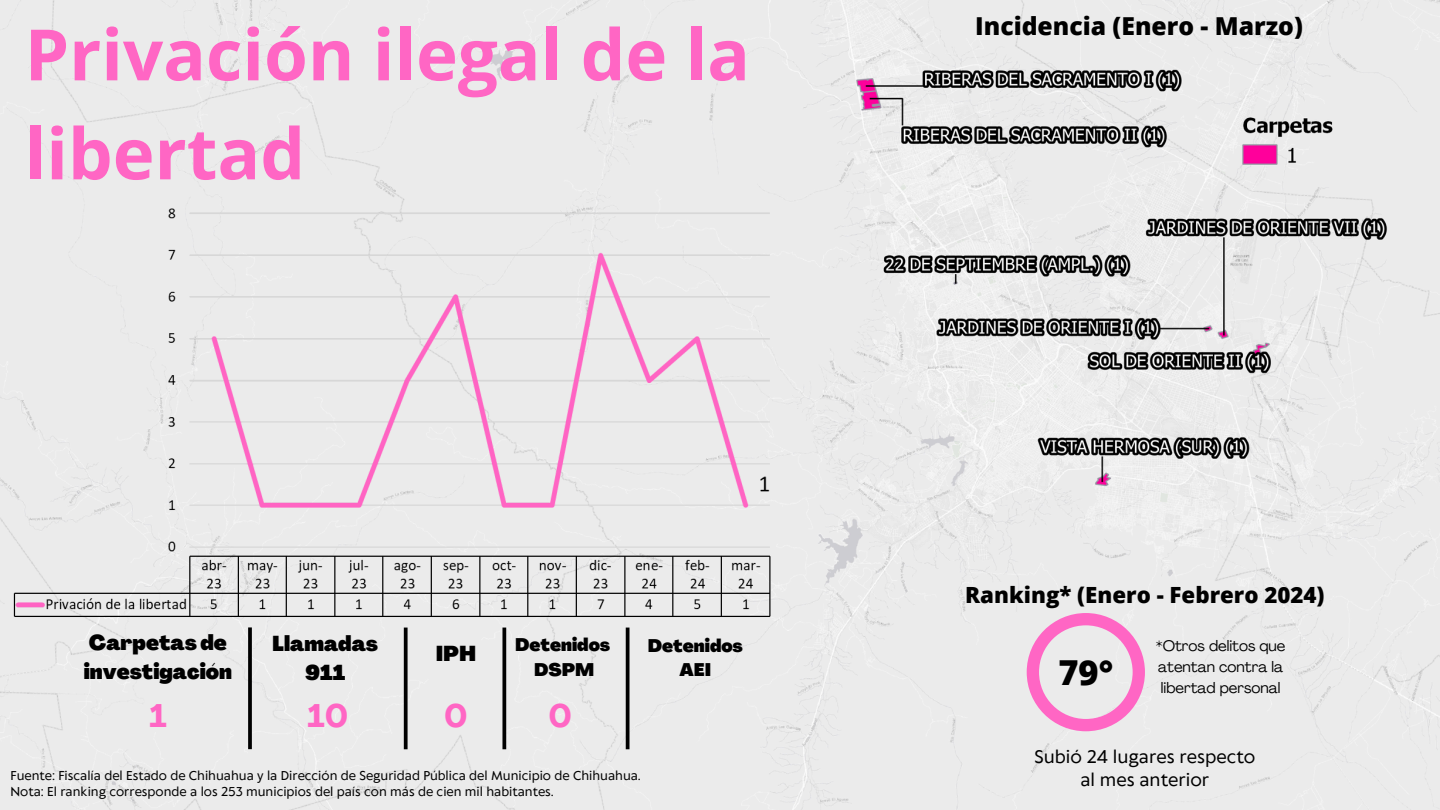
<style>
.page{position:relative;width:1440px;height:810px;background:#ebebeb}
.page>*{position:absolute;margin:0;border:0;box-sizing:border-box;transform-origin:0 0}
.t1{font:700 70.9px/99px "Open Sans";color:#ff66c4}
.t2{font:800 34.4px "Open Sans";color:#000}
.t3{font:700 32.2px "Agrandir";color:#ff66c4}
.t4{font:800 24.7px "Open Sans";color:#000}
.t5{font:800 22.3px "Open Sans";color:#000}
.t6{font:900 21.1px/29.4px "Agrandir";color:#000;text-align:center}
.t7{font:900 17.9px/24.5px "Agrandir";color:#000;text-align:center}
.t8{font:17px/23.2px "Klein Text";color:#000;text-align:center}
.t9{font:15px/21px "Agrandir";color:#000}
.t10{font:12px "Klein Text";color:#000}
</style>
<div class="page">
<svg style="left:248px;top:630px;width:4px;height:119px"></svg>
<svg style="left:404px;top:630px;width:4px;height:119px"></svg>
<svg style="left:502px;top:630px;width:4px;height:119px"></svg>
<hr style="left:626px;top:628px;width:3px;height:121px;background:#000">
<svg style="left:1027px;top:613px;width:118px;height:118px;background:#f0c4df"></svg>
<img style="left:0;top:197px;width:778px;height:433px">
<p class="t1" style="left:25px;top:3px;width:727px">Privación ilegal de la libertad</p>
<h5 class="t6" style="left:84px;top:630px;width:150px;text-align:left">Carpetas de investigación</h5>
<h6 class="t7" style="left:515px;top:634px;width:97px">Detenidos<br>DSPM</h6>
<h4 class="t3" style="left:149px;top:703px;width:19px">1</h4>
<h6 class="t3" style="left:549px;top:703px;width:25px">0</h6>
<p class="t6" style="left:272px;top:631px;width:107px">Llamadas<br>911</p>
<h1 class="t6" style="left:436px;top:641px;width:42px">IPH</h1>
<p class="t3" style="left:308px;top:703px;width:42px">10</p>
<h5 class="t3" style="left:444px;top:703px;width:25px">0</h5>
<p class="t7" style="left:648px;top:635px;width:97px">Detenidos<br>AEI</p>
<p class="t10" style="left:11px;top:769px;width:632px">Fuente: Fiscalía del Estado de Chihuahua y la Dirección de Seguridad Pública del Municipio de Chihuahua.</p>
<p class="t10" style="left:11px;top:786px;width:545px">Nota: El ranking corresponde a los 253 municipios del país con más de cien mil habitantes.</p>
<p class="t4" style="left:975px;top:8px;width:329px">Incidencia (Enero - Marzo)</p>
<p class="t5" style="left:965px;top:579px;width:361px">Ranking* (Enero - Febrero 2024)</p>
<h2 class="t9" style="left:1156px;top:637px;width:131px">*Otros delitos que atentan contra la libertad personal</h2>
<h3 class="t2" style="left:1058px;top:648px;width:56px">79°</h3>
<p class="t8" style="left:1034px;top:746px;width:222px">Subió 24 lugares respecto al mes anterior</p>
</div>
